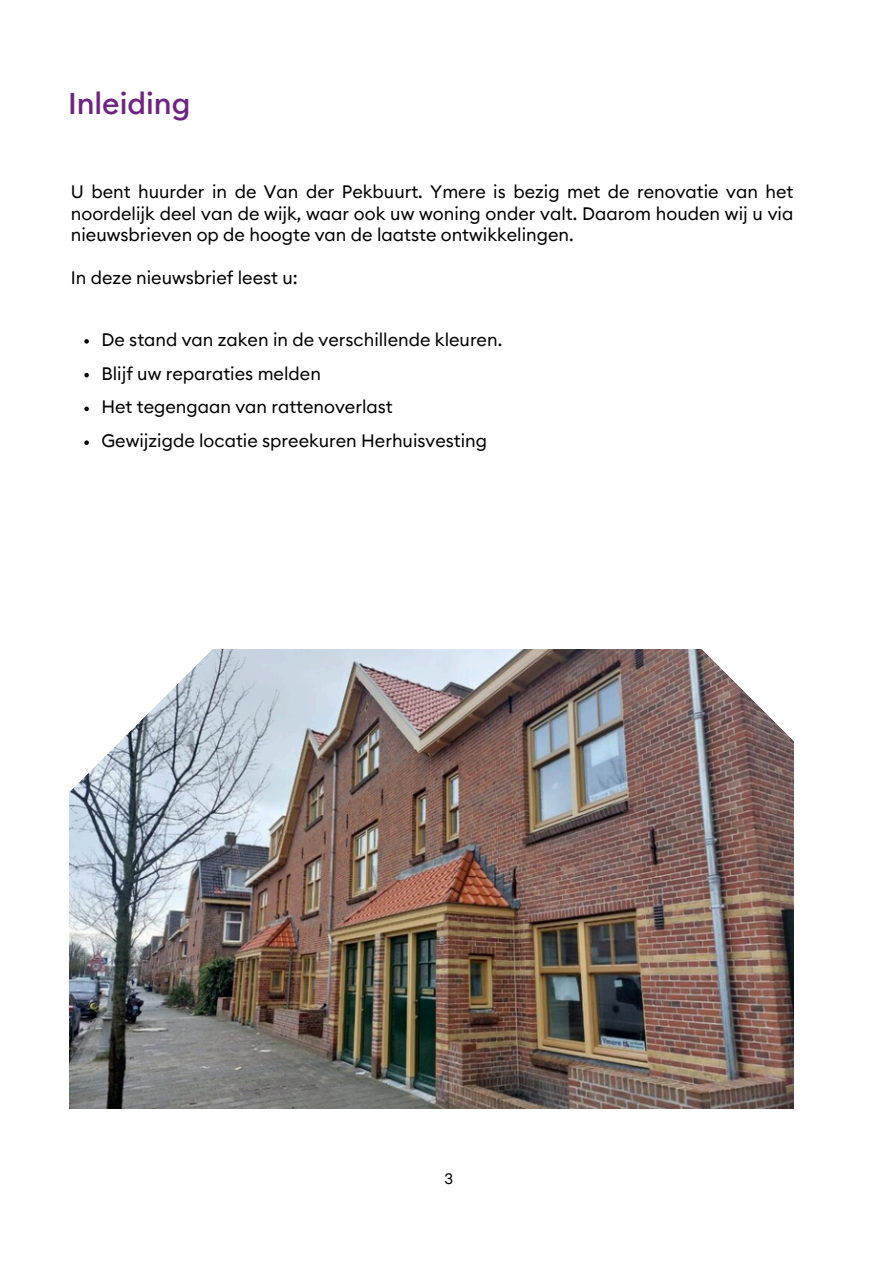
<style>
.page{position:relative;width:894px;height:1264px;background:#fff}
.page>*{position:absolute;margin:0;border:0;box-sizing:border-box;transform-origin:0 0}
.t1{font:500 30px "Euclid Circular B";color:#6e2382}
.t2{font:18px/21.3px "Euclid Circular B";color:#000;text-align:justify}
.t3{font:15px "Euclid Circular B";color:#000}
</style>
<div class="page">
<img style="left:70px;top:649px;width:723px;height:459px">
<svg style="left:69px;top:649px;width:148px;height:185px"></svg>
<svg style="left:696px;top:649px;width:98px;height:185px"></svg>
<svg style="left:84px;top:339px;width:5px;height:4px"></svg>
<svg style="left:84px;top:373px;width:5px;height:4px"></svg>
<svg style="left:84px;top:406px;width:5px;height:5px"></svg>
<svg style="left:84px;top:440px;width:5px;height:5px"></svg>
<h1 class="t1" style="left:68px;top:90px;width:124px">Inleiding</h1>
<p class="t2" style="left:71px;top:182px;width:723px">U bent huurder in de Van der Pekbuurt. Ymere is bezig met de renovatie van het noordelijk deel van de wijk, waar ook uw woning onder valt. Daarom houden wij u via nieuwsbrieven op de hoogte van de laatste ontwikkelingen.</p>
<p class="t2" style="left:71px;top:268px;width:228px">In deze nieuwsbrief leest u:</p>
<p class="t2" style="left:101px;top:330px;width:402px">De stand van zaken in de verschillende kleuren.</p>
<p class="t2" style="left:101px;top:363px;width:221px">Blijf uw reparaties melden</p>
<p class="t2" style="left:101px;top:397px;width:293px">Het tegengaan van rattenoverlast</p>
<p class="t2" style="left:101px;top:431px;width:387px">Gewijzigde locatie spreekuren Herhuisvesting</p>
<p class="t3" style="left:444px;top:1172px;width:10px">3</p>
</div>
